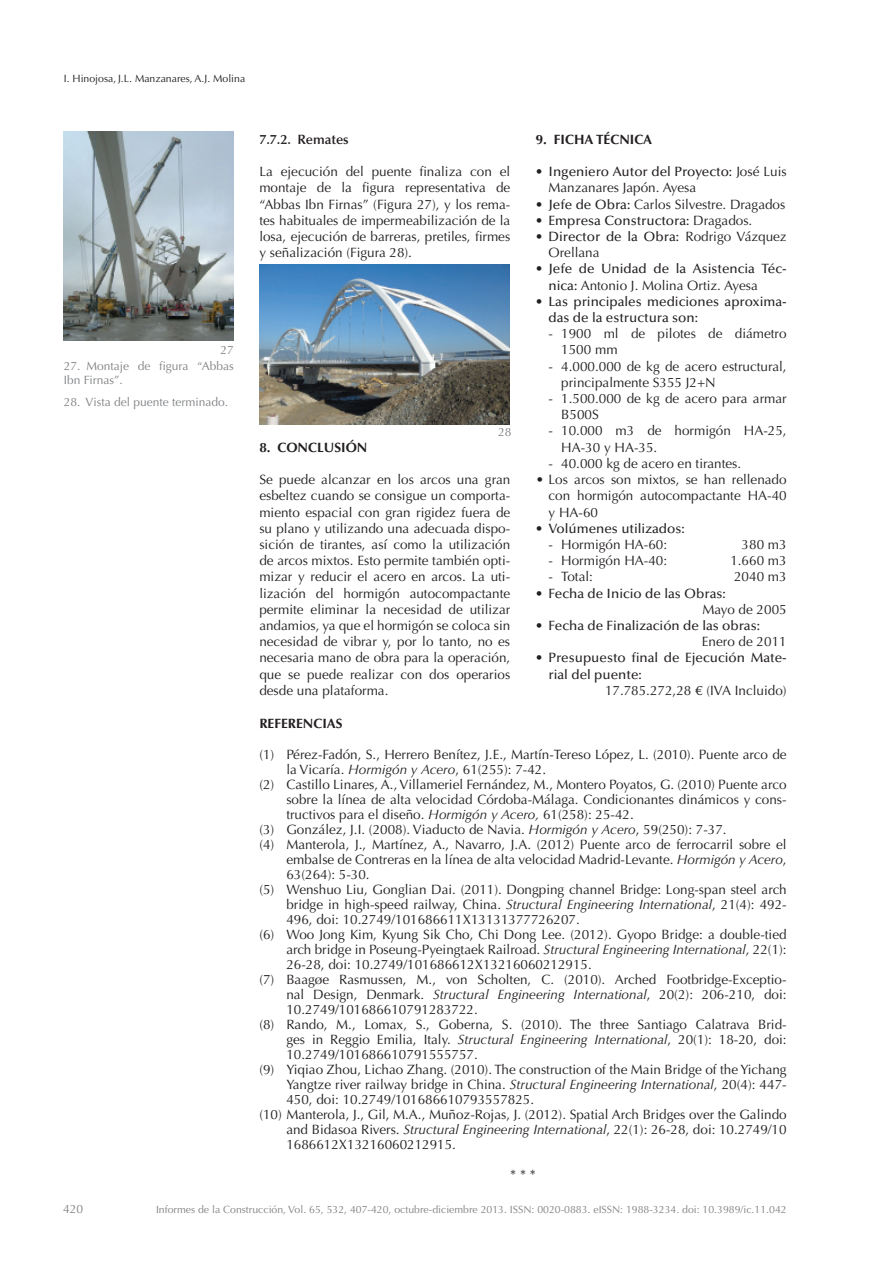
<style>
.page{position:relative;width:893px;height:1263px;background:#fff}
.page>*{position:absolute;margin:0;border:0;box-sizing:border-box;transform-origin:0 0}
.Parrafo_Texto-Optima{font:13.5px/16.2px "Optima LT Std";color:#231f20;text-align:justify}
.t1{font:500 13.5px/16.2px "Optima LT Std";color:#231f20}
.Parrafo_Texto-Optima-2{font:700 13.5px "Optima LT Std";color:#231f20}
.Parrafo_Texto-Optima-3{font:600 13.5px "Optima LT Std";color:#231f20}
.Parrafo_Texto-Optima-4{font:12px/13.5px "Optima LT Std";color:#808285}
.t2{font:10.5px "Optima LT Std";color:#808285}
.t3{font:10.5px "Optima LT Std";color:#231f20}
.s1{font-weight:500}
.s2{font-weight:400}
.s3{font-style:italic}
</style>
<div class="page">
<img style="left:64px;top:132px;width:170px;height:209px">
<img style="left:259px;top:264px;width:251px;height:161px">
<p class="t3" style="left:64px;top:73px;width:183px">I. Hinojosa, J.L. Manzanares, A.J. Molina</p>
<p class="Parrafo_Texto-Optima-4" style="left:221px;top:343px;width:15px">27</p>
<p class="Parrafo_Texto-Optima-4" style="left:64px;top:360px;width:172px">27. Montaje de figura “Abbas<br>Ibn Firnas”.</p>
<p class="Parrafo_Texto-Optima-4" style="left:64px;top:395px;width:166px">28. Vista del puente terminado.</p>
<p class="Parrafo_Texto-Optima-3" style="left:259px;top:131px;width:91px">7.7.2. Remates</p>
<p class="Parrafo_Texto-Optima" style="left:259px;top:164px;width:252px">La ejecución del puente finaliza con el montaje de la figura representativa de “Abbas Ibn Firnas” (Figura 27), y los rema&shy;tes habituales de impermeabilización de la losa, ejecución de barreras, pretiles, firmes y señalización (Figura 28).</p>
<p class="Parrafo_Texto-Optima-4" style="left:498px;top:425px;width:15px">28</p>
<p class="Parrafo_Texto-Optima-2" style="left:259px;top:439px;width:110px">8. CONCLUSIÓN</p>
<p class="Parrafo_Texto-Optima" style="left:259px;top:472px;width:252px">Se puede alcanzar en los arcos una gran esbeltez cuando se consigue un comporta&shy;miento espacial con gran rigidez fuera de su plano y utilizando una adecuada dispo&shy;sición de tirantes, así como la utilización de arcos mixtos. Esto permite también opti&shy;mizar y reducir el acero en arcos. La uti&shy;lización del hormigón autocompactante permite eliminar la necesidad de utilizar andamios, ya que el hormigón se coloca sin necesidad de vibrar y, por lo tanto, no es necesaria mano de obra para la operación, que se puede realizar con dos operarios desde una plataforma.</p>
<p class="Parrafo_Texto-Optima-2" style="left:536px;top:131px;width:118px">9. FICHA TÉCNICA</p>
<p class="Parrafo_Texto-Optima" style="left:549px;top:164px;width:240px;text-indent:-13px"><span class="s1">• Ingeniero Autor del Proyecto:</span> José Luis<br>Manzanares Japón. Ayesa</p>
<p class="Parrafo_Texto-Optima" style="left:536px;top:196px;width:251px"><span class="s1">• Jefe de Obra:</span> Carlos Silvestre. Dragados</p>
<p class="t1" style="left:536px;top:213px;width:218px">• Empresa Constructora: <span class="s2">Dragados.</span></p>
<p class="Parrafo_Texto-Optima" style="left:549px;top:229px;width:240px;text-indent:-13px"><span class="s1">• Director de la Obra:</span> Rodrigo Vázquez<br>Orellana</p>
<p class="t1" style="left:549px;top:261px;width:240px;text-indent:-13px">• Jefe de Unidad de la Asistencia Téc&shy;nica: <span class="s2">Antonio J. Molina Ortiz. Ayesa</span></p>
<p class="t1" style="left:549px;top:294px;width:240px;text-indent:-13px">• Las principales mediciones aproxima&shy;das de la estructura son:</p>
<p class="Parrafo_Texto-Optima" style="left:561px;top:326px;width:227px;text-indent:-13px">- 1900 ml de pilotes de diámetro<br>1500 mm</p>
<p class="Parrafo_Texto-Optima" style="left:561px;top:358px;width:227px;text-indent:-13px">- 4.000.000 de kg de acero estructural, principalmente S355 J2+N</p>
<p class="Parrafo_Texto-Optima" style="left:561px;top:391px;width:227px;text-indent:-13px">- 1.500.000 de kg de acero para armar<br>B500S</p>
<p class="Parrafo_Texto-Optima" style="left:561px;top:423px;width:227px;text-indent:-13px">- 10.000 m3 de hormigón HA-25,<br>HA-30 y HA-35.</p>
<p class="Parrafo_Texto-Optima" style="left:549px;top:455px;width:194px">- 40.000 kg de acero en tirantes.</p>
<p class="Parrafo_Texto-Optima" style="left:549px;top:472px;width:240px;text-indent:-13px">• Los arcos son mixtos, se han rellenado con hormigón autocompactante HA-40 y HA-60</p>
<p class="t1" style="left:536px;top:520px;width:150px">• Volúmenes utilizados:</p>
<p class="Parrafo_Texto-Optima" style="left:549px;top:536px;width:120px">- Hormigón HA-60:</p>
<p class="Parrafo_Texto-Optima" style="left:742px;top:536px;width:47px">380 m3</p>
<p class="Parrafo_Texto-Optima" style="left:549px;top:553px;width:120px">- Hormigón HA-40:</p>
<p class="Parrafo_Texto-Optima" style="left:730px;top:553px;width:58px">1.660 m3</p>
<p class="Parrafo_Texto-Optima" style="left:549px;top:569px;width:46px">- Total:</p>
<p class="Parrafo_Texto-Optima" style="left:734px;top:569px;width:54px">2040 m3</p>
<p class="t1" style="left:536px;top:585px;width:192px">• Fecha de Inicio de las Obras:</p>
<p class="Parrafo_Texto-Optima" style="left:702px;top:601px;width:86px">Mayo de 2005</p>
<p class="t1" style="left:536px;top:618px;width:226px">• Fecha de Finalización de las obras:</p>
<p class="Parrafo_Texto-Optima" style="left:702px;top:634px;width:86px">Enero de 2011</p>
<p class="t1" style="left:549px;top:650px;width:240px;text-indent:-13px">• Presupuesto final de Ejecución Mate&shy;rial del puente:</p>
<p class="Parrafo_Texto-Optima" style="left:605px;top:682px;width:183px">17.785.272,28 € (IVA Incluido)</p>
<p class="Parrafo_Texto-Optima-2" style="left:259px;top:715px;width:85px">REFERENCIAS</p>
<p class="Parrafo_Texto-Optima" style="left:286px;top:747px;width:502px;line-height:15px;text-indent:-27px">(1) Pérez-Fadón, S., Herrero Benítez, J.E., Martín-Tereso López, L. (2010). Puente arco de la Vicaría. <span class="s3">Hormigón y Acero</span>, 61(255): 7-42.</p>
<p class="Parrafo_Texto-Optima" style="left:286px;top:777px;width:502px;line-height:15px;text-indent:-27px">(2) Castillo Linares, A., Villameriel Fernández, M., Montero Poyatos, G. (2010) Puente arco sobre la línea de alta velocidad Córdoba-Málaga. Condicionantes dinámicos y cons&shy;tructivos para el diseño. <span class="s3">Hormigón y Acero,</span> 61(258): 25-42.</p>
<p class="Parrafo_Texto-Optima" style="left:259px;top:821px;width:469px">(3) González, J.I. (2008). Viaducto de Navia. <span class="s3">Hormigón y Acero</span>, 59(250): 7-37.</p>
<p class="Parrafo_Texto-Optima" style="left:286px;top:837px;width:502px;line-height:15px;text-indent:-27px">(4) Manterola, J., Martínez, A., Navarro, J.A. (2012) Puente arco de ferrocarril sobre el embalse de Contreras en la línea de alta velocidad Madrid-Levante. <span class="s3">Hormigón y Acero</span>, 63(264): 5-30.</p>
<p class="Parrafo_Texto-Optima" style="left:286px;top:882px;width:502px;line-height:15px;text-indent:-27px">(5) Wenshuo Liu, Gonglian Dai. (2011). Dongping channel Bridge: Long-span steel arch bridge in high-speed railway, China. <span class="s3">Structural Engineering International</span>, 21(4): 492- 496, doi: 10.2749/101686611X13131377726207.</p>
<p class="Parrafo_Texto-Optima" style="left:286px;top:927px;width:502px;line-height:15px;text-indent:-27px">(6) Woo Jong Kim, Kyung Sik Cho, Chi Dong Lee. (2012). Gyopo Bridge: a double-tied arch bridge in Poseung-Pyeingtaek Railroad. <span class="s3">Structural Engineering International</span>, 22(1):<br>26-28, doi: 10.2749/101686612X13216060212915.</p>
<p class="Parrafo_Texto-Optima" style="left:286px;top:972px;width:502px;line-height:15px;text-indent:-27px">(7) Baagøe Rasmussen, M., von Scholten, C. (2010). Arched Footbridge-Exceptio&shy;nal Design, Denmark. <span class="s3">Structural Engineering International</span>, 20(2): 206-210, doi:<br>10.2749/101686610791283722.</p>
<p class="Parrafo_Texto-Optima" style="left:286px;top:1017px;width:502px;line-height:15px;text-indent:-27px">(8) Rando, M., Lomax, S., Goberna, S. (2010). The three Santiago Calatrava Brid&shy;ges in Reggio Emilia, Italy. <span class="s3">Structural Engineering International</span>, 20(1): 18-20, doi:<br>10.2749/101686610791555757.</p>
<p class="Parrafo_Texto-Optima" style="left:286px;top:1062px;width:502px;line-height:15px;text-indent:-27px">(9) Yiqiao Zhou, Lichao Zhang. (2010). The construction of the Main Bridge of the Yichang Yangtze river railway bridge in China. <span class="s3">Structural Engineering International</span>, 20(4): 447- 450, doi: 10.2749/101686610793557825.</p>
<p class="Parrafo_Texto-Optima" style="left:286px;top:1107px;width:502px;line-height:15px;text-indent:-27px">(10) Manterola, J., Gil, M.A., Muñoz-Rojas, J. (2012). Spatial Arch Bridges over the Galindo and Bidasoa Rivers. <span class="s3">Structural Engineering International</span>, 22(1): 26-28, doi: 10.2749/10<br>1686612X13216060212915.</p>
<p class="Parrafo_Texto-Optima" style="left:510px;top:1166px;width:27px">* * *</p>
<p class="Parrafo_Texto-Optima-4" style="left:63px;top:1203px;width:22px">420</p>
<p class="t2" style="left:156px;top:1203px;width:632px">Informes de la Construcción, Vol. 65, 532, 407-420, octubre-diciembre 2013. ISSN: 0020-0883. eISSN: 1988-3234. doi: 10.3989/ic.11.042</p>
</div>
